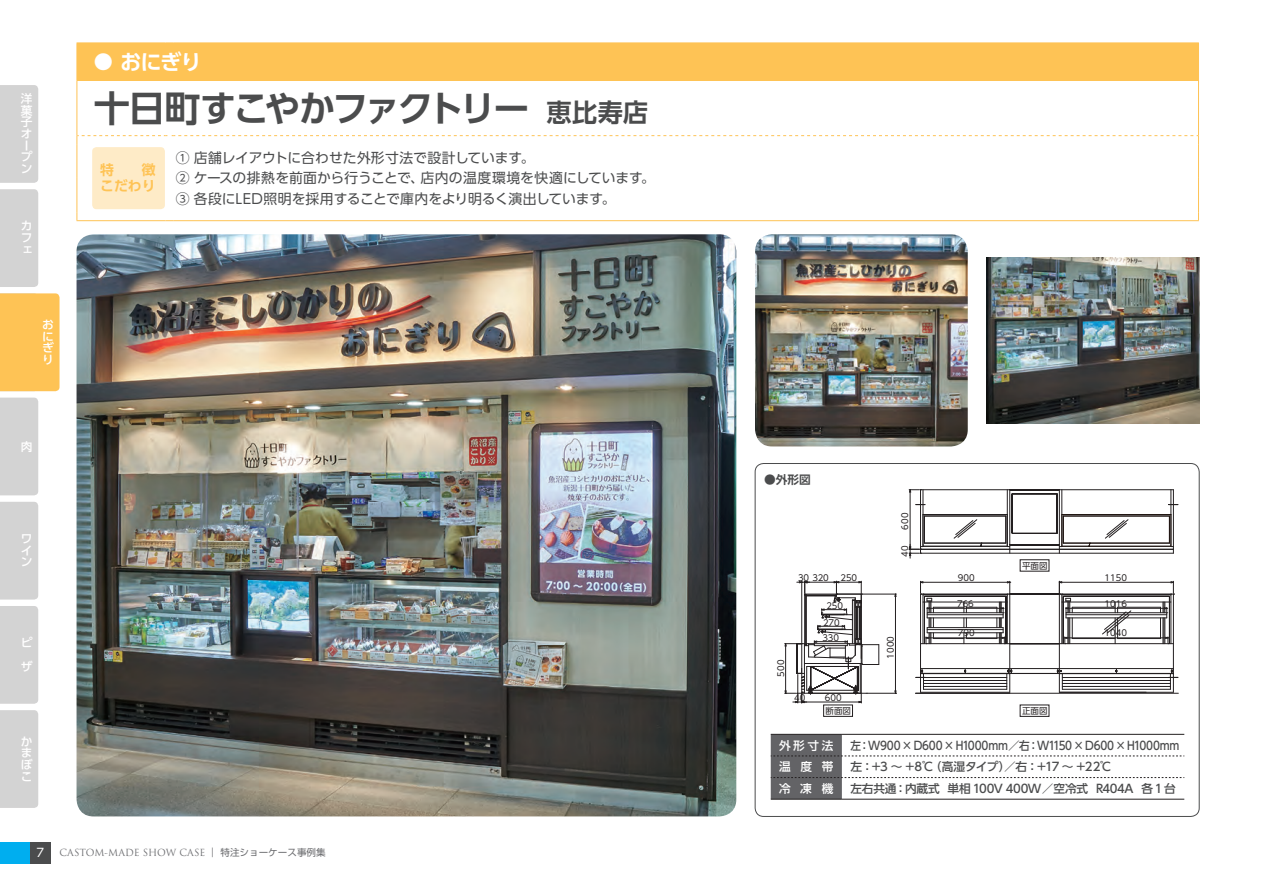
<style>
.page{position:relative;width:1263px;height:893px;background:#fff}
.page>*{position:absolute;margin:0;border:0;box-sizing:border-box;transform-origin:0 0}
.t1{font:700 36.15px "UD Shin Go Pro De";letter-spacing:-.085em;color:#4b4c4d}
.t2{font:700 21.3px "UD Shin Go Pro De";color:#fff}
.t3{font:13.8px/20.2px "UD Shin Go Pro";letter-spacing:-.005em;color:#4b4c4d}
.t4{font:700 13.8px/15.9px "UD Shin Go Pro De";color:#fec355}
.t5{font:500 11.7px "UD Shin Go Pro";letter-spacing:-.025em;color:#4b4c4d}
.t6{font:500 11.7px "UD Shin Go Pro";letter-spacing:-.025em;color:#4b4c4d;scale:.9 1}
.t7{font:500 11.7px/11.7px "UD Shin Go Pro";letter-spacing:.8em;color:#fff;text-align:justify}
.t8{font:700 11.7px "UD Shin Go Pro De";color:#4b4c4d}
.t9{font:11.7px "UD Shin Go Pro";color:#fff}
.t10{font:9.6px "Trajan Pro";color:#6c6d70}
.t11{font:8.55px "UD Shin Go Pro";color:#231f20}
.s1{font-size:19.2px}
.s2{font-size:25.35px}
.s3{font-family:"UD Shin Go Pro"}
</style>
<div class="page">
<hr style="left:1173px;top:594px;width:1px;height:75px;background:#231f20">
<hr style="left:1059px;top:594px;width:1px;height:75px;background:#231f20">
<hr style="left:1059px;top:692px;width:114px;height:1px;background:#231f20">
<hr style="left:915px;top:693px;width:263px;height:1px;background:#231f20">
<hr style="left:1009px;top:594px;width:1px;height:75px;background:#231f20">
<hr style="left:920px;top:594px;width:1px;height:75px;background:#231f20">
<hr style="left:920px;top:692px;width:90px;height:1px;background:#231f20">
<hr style="left:1062px;top:689px;width:108px;height:1px;background:#231f20">
<hr style="left:923px;top:689px;width:84px;height:1px;background:#231f20">
<hr style="left:1062px;top:683px;width:108px;height:1px;background:#231f20">
<hr style="left:1062px;top:680px;width:108px;height:1px;background:#231f20">
<hr style="left:1062px;top:677px;width:108px;height:1px;background:#231f20">
<hr style="left:1062px;top:686px;width:108px;height:1px;background:#231f20">
<hr style="left:923px;top:683px;width:84px;height:1px;background:#231f20">
<hr style="left:923px;top:680px;width:84px;height:1px;background:#231f20">
<hr style="left:923px;top:677px;width:84px;height:1px;background:#231f20">
<hr style="left:923px;top:686px;width:84px;height:1px;background:#231f20">
<hr style="left:920px;top:668px;width:253px;height:1px;background:#231f20">
<hr style="left:920px;top:673px;width:253px;height:1px;background:#231f20">
<svg style="left:1057px;top:669px;width:6px;height:23px"></svg>
<svg style="left:1006px;top:669px;width:6px;height:23px"></svg>
<svg style="left:920px;top:581px;width:254px;height:63px"></svg>
<svg style="left:785px;top:581px;width:111px;height:122px"></svg>
<svg style="left:1169px;top:669px;width:9px;height:23px"></svg>
<svg style="left:916px;top:669px;width:9px;height:23px"></svg>
<svg style="left:909px;top:489px;width:269px;height:69px"></svg>
<div style="left:0;top:85px;width:38px;height:98px;background:#d3d3d3"></div>
<div style="left:0;top:398px;width:38px;height:97px;background:#d3d3d3"></div>
<div style="left:0;top:189px;width:38px;height:98px;background:#d3d3d3"></div>
<div style="left:0;top:502px;width:38px;height:98px;background:#d3d3d3"></div>
<div style="left:0;top:606px;width:38px;height:98px;background:#d3d3d3"></div>
<div style="left:0;top:710px;width:38px;height:98px;background:#d3d3d3"></div>
<div style="left:30px;top:842px;width:21px;height:21px;background:#4b4c4d"></div>
<div style="left:0;top:842px;width:30px;height:21px;background:#00aeef"></div>
<div style="left:77px;top:43px;width:1121px;height:37px;background:#fec355"></div>
<hr style="left:1198px;top:43px;width:1px;height:37px;background:#fec355">
<hr style="left:77px;top:80px;width:1px;height:56px;background:#fec355">
<hr style="left:1198px;top:80px;width:1px;height:56px;background:#fec355">
<svg style="left:77px;top:135px;width:1122px;height:9px"></svg>
<hr style="left:77px;top:144px;width:1px;height:33px;background:#fec355">
<hr style="left:1198px;top:144px;width:1px;height:33px;background:#fec355">
<hr style="left:77px;top:177px;width:1px;height:35px;background:#fec355">
<hr style="left:1198px;top:177px;width:1px;height:35px;background:#fec355">
<hr style="left:77px;top:220px;width:88px;height:1px;background:#fec355">
<hr style="left:174px;top:220px;width:1025px;height:1px;background:#fec355">
<div style="left:92px;top:147px;width:73px;height:62px;background:#feebc7;border-radius:4px"></div>
<img style="left:77px;top:234px;width:659px;height:582px">
<img style="left:986px;top:258px;width:213px;height:166px">
<img style="left:755px;top:234px;width:213px;height:212px">
<hr style="left:771px;top:799px;width:71px;height:1px;background:#231f20">
<hr style="left:842px;top:799px;width:342px;height:1px;background:#231f20">
<svg style="left:771px;top:734px;width:413px;height:65px"></svg>
<div style="left:0;top:293px;width:60px;height:98px;background:#fec355"></div>
<p class="t7" style="left:21px;top:92px;width:13px;text-align:left">洋菓子オープン</p>
<p class="t7" style="left:21px;top:220px;width:12px">カフェ</p>
<p class="t7" style="left:42px;top:318px;width:13px">おにぎり</p>
<p class="t7" style="left:21px;top:440px;width:12px">肉</p>
<p class="t7" style="left:21px;top:532px;width:12px">ワイン</p>
<p class="t7" style="left:21px;top:631px;width:13px;line-height:23.4px">ピザ</p>
<p class="t7" style="left:21px;top:735px;width:13px">かまぼこ</p>
<h2 class="t2" style="left:94px;top:44px;width:109px"><span class="s1">●</span> おにぎり</h2>
<h1 class="t1" style="left:94px;top:79px;width:555px">十日町すこやかファクトリー <span class="s2">恵比寿店</span></h1>
<p class="t4" style="left:100px;top:162px;width:57px">特　　徴こだわり</p>
<p class="t3" style="left:176px;top:147px;width:481px">① 店舗レイアウトに合わせた外形寸法で設計しています。<br>② ケースの排熱を前面から行うことで、店内の温度環境を快適にしています。<br>③ 各段にLED照明を採用することで庫内をより明るく演出しています。</p>
<p class="t9" style="left:37px;top:843px;width:9px">7</p>
<p class="t10" style="left:60px;top:847px;width:268px">CASTOM-MADE SHOW CASE <span class="s3">｜ 特注ショーケース事例集</span></p>
<p class="t8" style="left:764px;top:470px;width:48px">●外形図</p>
<p class="t11" style="left:798px;top:570px;width:32px">30 320</p>
<p class="t11" style="left:840px;top:570px;width:18px">250</p>
<p class="t11" style="left:823px;top:615px;width:18px">270</p>
<p class="t11" style="left:826px;top:599px;width:18px">250</p>
<p class="t11" style="left:774px;top:676px;width:18px;rotate:-90deg">500</p>
<p class="t11" style="left:794px;top:690px;width:13px">40</p>
<p class="t11" style="left:822px;top:631px;width:18px">330</p>
<p class="t11" style="left:825px;top:690px;width:18px">600</p>
<p class="t11" style="left:898px;top:530px;width:18px;rotate:-90deg">600</p>
<p class="t11" style="left:898px;top:557px;width:13px;rotate:-90deg">40</p>
<p class="t11" style="left:884px;top:659px;width:24px;rotate:-90deg">1000</p>
<p class="t11" style="left:1022px;top:559px;width:27px">平面図</p>
<p class="t11" style="left:958px;top:571px;width:18px">900</p>
<p class="t11" style="left:1104px;top:571px;width:24px">1150</p>
<p class="t11" style="left:957px;top:597px;width:18px">766</p>
<p class="t11" style="left:1104px;top:597px;width:24px">1016</p>
<p class="t11" style="left:958px;top:626px;width:18px">790</p>
<p class="t11" style="left:1104px;top:626px;width:24px">1040</p>
<p class="t11" style="left:826px;top:704px;width:27px">断面図</p>
<p class="t11" style="left:1022px;top:704px;width:27px">正面図</p>
<p class="t7" style="left:779px;top:739px;width:56px">外形寸法</p>
<p class="t6" style="left:850px;top:736px;width:367px">左：W900×D600×H1000mm／右：W1150×D600×H1000mm</p>
<p class="t7" style="left:779px;top:761px;width:56px">温度帯</p>
<p class="t5" style="left:850px;top:757px;width:263px">左：+3 ～ +8℃（高湿タイプ）／右：+17 ～ +22℃</p>
<p class="t7" style="left:779px;top:782px;width:56px">冷凍機</p>
<p class="t5" style="left:850px;top:779px;width:327px">左右共通：内蔵式　単相 100V 400W／空冷式　R404A　各 1 台</p>
</div>
